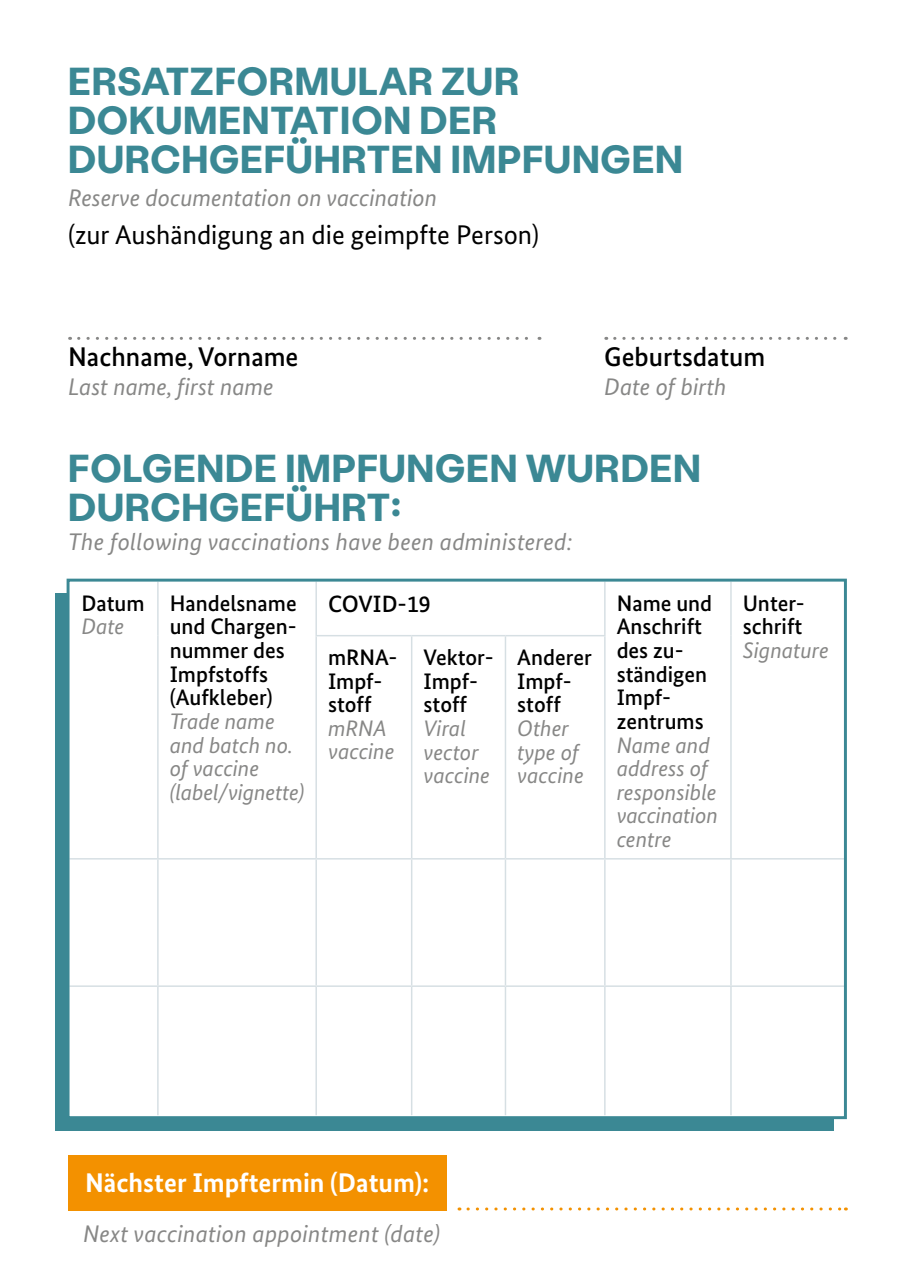
<style>
.page{position:relative;width:915px;height:1276px;background:#fff}
.page>*{position:absolute;margin:0;border:0;box-sizing:border-box;transform-origin:0 0}
.t1{font:700 39px/39px "Stabil Grotesk";letter-spacing:.02em;color:#3b8894}
.t2{font:27px "Bundes Sans";color:#000}
.t3{font:500 27px "Bundes Sans";color:#000}
.t4{font:700 27px "Bundes Sans";color:#fff}
.t5{font:italic 24px "Bundes Sans";letter-spacing:.01em;color:#878786}
.t6{font:500 23.7px "Bundes Sans";color:#000}
.t7{font:500 22.5px/23.7px "Bundes Sans";color:#000}
.t8{font:italic 22.5px/23.7px "Bundes Sans";color:#878786}
</style>
<div class="page">
<div style="left:55px;top:593px;width:778px;height:537px;background:#3b8894"></div>
<svg style="left:468px;top:1207px;width:378px;height:3px"></svg>
<svg style="left:79px;top:337px;width:461px;height:3px"></svg>
<svg style="left:614px;top:337px;width:231px;height:3px"></svg>
<div style="left:68px;top:580px;width:777px;height:537px;background:#fff"></div>
<hr style="left:157px;top:581px;width:1px;height:54px;background:#d6dfe3">
<hr style="left:157px;top:635px;width:1px;height:223px;background:#d6dfe3">
<hr style="left:315px;top:581px;width:2px;height:54px;background:#d6dfe3">
<hr style="left:604px;top:581px;width:1px;height:54px;background:#d6dfe3">
<hr style="left:315px;top:636px;width:2px;height:222px;background:#d6dfe3">
<hr style="left:315px;top:635px;width:96px;height:1px;background:#d6dfe3">
<hr style="left:411px;top:635px;width:94px;height:1px;background:#d6dfe3">
<hr style="left:505px;top:635px;width:100px;height:1px;background:#d6dfe3">
<hr style="left:411px;top:636px;width:1px;height:222px;background:#d6dfe3">
<hr style="left:504px;top:636px;width:2px;height:222px;background:#d6dfe3">
<hr style="left:604px;top:636px;width:1px;height:222px;background:#d6dfe3">
<hr style="left:69px;top:858px;width:89px;height:1px;background:#d6dfe3">
<hr style="left:157px;top:859px;width:1px;height:126px;background:#d6dfe3">
<hr style="left:158px;top:858px;width:158px;height:1px;background:#d6dfe3">
<hr style="left:316px;top:858px;width:95px;height:1px;background:#d6dfe3">
<hr style="left:411px;top:858px;width:94px;height:1px;background:#d6dfe3">
<hr style="left:505px;top:858px;width:99px;height:1px;background:#d6dfe3">
<hr style="left:315px;top:859px;width:2px;height:126px;background:#d6dfe3">
<hr style="left:411px;top:859px;width:1px;height:126px;background:#d6dfe3">
<hr style="left:504px;top:859px;width:2px;height:126px;background:#d6dfe3">
<hr style="left:604px;top:859px;width:1px;height:126px;background:#d6dfe3">
<hr style="left:604px;top:858px;width:126px;height:1px;background:#d6dfe3">
<hr style="left:730px;top:858px;width:114px;height:1px;background:#d6dfe3">
<hr style="left:69px;top:985px;width:89px;height:2px;background:#d6dfe3">
<hr style="left:157px;top:987px;width:1px;height:128px;background:#d6dfe3">
<hr style="left:158px;top:985px;width:158px;height:2px;background:#d6dfe3">
<hr style="left:316px;top:985px;width:95px;height:2px;background:#d6dfe3">
<hr style="left:411px;top:985px;width:94px;height:2px;background:#d6dfe3">
<hr style="left:505px;top:985px;width:99px;height:2px;background:#d6dfe3">
<hr style="left:315px;top:987px;width:2px;height:128px;background:#d6dfe3">
<hr style="left:411px;top:987px;width:1px;height:128px;background:#d6dfe3">
<hr style="left:504px;top:987px;width:2px;height:128px;background:#d6dfe3">
<hr style="left:604px;top:987px;width:1px;height:128px;background:#d6dfe3">
<hr style="left:604px;top:985px;width:126px;height:2px;background:#d6dfe3">
<hr style="left:730px;top:985px;width:114px;height:2px;background:#d6dfe3">
<hr style="left:730px;top:581px;width:1px;height:54px;background:#d6dfe3">
<hr style="left:730px;top:635px;width:1px;height:223px;background:#d6dfe3">
<hr style="left:730px;top:859px;width:1px;height:126px;background:#d6dfe3">
<hr style="left:730px;top:987px;width:1px;height:128px;background:#d6dfe3">
<div style="left:67px;top:578px;width:779px;height:541px;border:3px solid #3b8894"></div>
<div style="left:68px;top:1155px;width:378px;height:55px;background:#f39100"></div>
<h1 class="t1" style="left:68px;top:61px;width:616px">ERSATZFORMULAR ZUR<br>DOKUMENTATION DER<br>DURCHGEFÜHRTEN IMPFUNGEN</h1>
<p class="t5" style="left:68px;top:183px;width:370px">Reserve documentation on vaccination</p>
<p class="t2" style="left:68px;top:218px;width:472px">(zur Aushändigung an die geimpfte Person)</p>
<p class="t3" style="left:68px;top:340px;width:232px">Nachname, Vorname</p>
<p class="t5" style="left:68px;top:372px;width:207px">Last name, first name</p>
<p class="t3" style="left:604px;top:340px;width:162px">Geburtsdatum</p>
<p class="t5" style="left:604px;top:372px;width:124px">Date of birth</p>
<h2 class="t1" style="left:68px;top:448px;width:634px">FOLGENDE IMPFUNGEN WURDEN<br>DURCHGEFÜHRT:</h2>
<p class="t5" style="left:68px;top:527px;width:506px">The following vaccinations have been administered:</p>
<p class="t7" style="left:81px;top:591px;width:65px">Datum</p>
<p class="t8" style="left:81px;top:614px;width:45px">Date</p>
<p class="t7" style="left:170px;top:591px;width:129px">Handelsname und Chargen&shy;nummer des<br>Impfstoffs (Aufkleber)</p>
<p class="t8" style="left:170px;top:709px;width:136px">Trade name and batch no. of vaccine (label/vignette)</p>
<p class="t6" style="left:328px;top:589px;width:104px">COVID-19</p>
<p class="t7" style="left:616px;top:591px;width:97px">Name und<br>Anschrift des zu&shy;ständigen<br>Impf&shy;zentrums</p>
<p class="t8" style="left:616px;top:733px;width:103px">Name and address of responsible vaccination centre</p>
<p class="t7" style="left:742px;top:591px;width:64px">Unter&shy;schrift</p>
<p class="t7" style="left:328px;top:645px;width:71px">mRNA-</p>
<p class="t8" style="left:742px;top:638px;width:87px">Signature</p>
<p class="t7" style="left:328px;top:669px;width:56px">Impf&shy;stoff</p>
<p class="t8" style="left:328px;top:716px;width:68px">mRNA vaccine</p>
<p class="t7" style="left:423px;top:645px;width:72px">Vektor-<br>Impf&shy;stoff</p>
<p class="t8" style="left:423px;top:716px;width:68px">Viral vector vaccine</p>
<p class="t7" style="left:517px;top:645px;width:76px">Anderer<br>Impf&shy;stoff</p>
<p class="t8" style="left:517px;top:716px;width:68px">Other type of vaccine</p>
<p class="t4" style="left:85px;top:1166px;width:345px">Nächster Impftermin (Datum):</p>
<p class="t5" style="left:83px;top:1219px;width:358px">Next vaccination appointment (date)</p>
</div>
